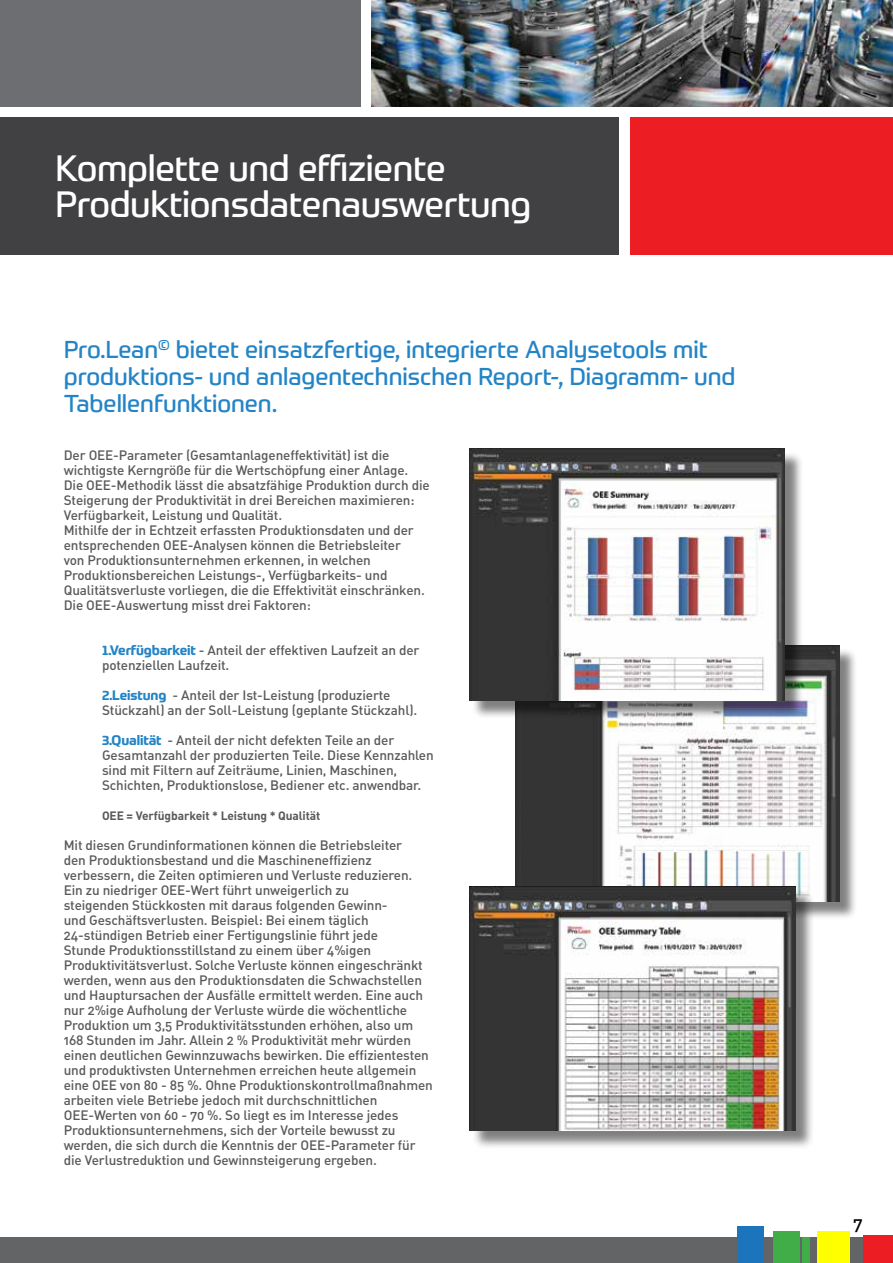
<style>
.page{position:relative;width:893px;height:1263px;background:#fff}
.page>*{position:absolute;margin:0;border:0;box-sizing:border-box;transform-origin:0 0}
.t1{font:36px/36px "Prometo";letter-spacing:-.01em;color:#fff}
.t2{font:24px/27px "Prometo";color:#2484c6}
.t3{font:18px "DIN Medium Alternate";color:#000}
.t4{font:13.5px/15px "DIN Medium Alternate";letter-spacing:-.01em;color:#58595b}
.t5{font:12px "DIN Bold Alternate";letter-spacing:-.01em;color:#58595b}
.s1{font-family:"Prometo";font-weight:700;color:#2484c6}
</style>
<div class="page">
<div style="left:0;top:1237px;width:893px;height:26px;background:#636466"></div>
<div style="left:738px;top:1226px;width:26px;height:37px;background:#1c75bc"></div>
<div style="left:773px;top:1231px;width:26px;height:32px;background:#41ad49"></div>
<div style="left:802px;top:1237px;width:8px;height:26px;background:#41ad49"></div>
<div style="left:817px;top:1231px;width:33px;height:32px;background:#ff0"></div>
<div style="left:862px;top:1235px;width:31px;height:28px;background:#ed1d24"></div>
<div style="left:0;top:0;width:361px;height:106px;background:#6d6e71"></div>
<div style="left:0;top:117px;width:618px;height:137px;background:#414042"></div>
<div style="left:631px;top:117px;width:262px;height:137px;background:#ed1d24"></div>
<img style="left:372px;top:0;width:521px;height:106px">
<div style="left:518px;top:648px;width:339px;height:272px;background:#000;opacity:.5"></div>
<img style="left:516px;top:646px;width:323px;height:255px">
<div style="left:472px;top:451px;width:331px;height:268px;background:#000;opacity:.5"></div>
<img style="left:469px;top:449px;width:315px;height:251px">
<div style="left:472px;top:888px;width:343px;height:262px;background:#000;opacity:.5"></div>
<img style="left:469px;top:886px;width:326px;height:244px">
<h1 class="t1" style="left:55px;top:150px;width:478px">Komplette und effiziente<br>Produktionsdatenauswertung</h1>
<h2 class="t2" style="left:64px;top:336px;width:673px">Pro.Lean<sup>©</sup> bietet einsatzfertige, integrierte Analysetools mit produktions- und anlagentechnischen Report-, Diagramm- und<br>Tabellenfunktionen.</h2>
<p class="t4" style="left:64px;top:447px;width:367px">Der OEE-Parameter (Gesamtanlageneffektivität) ist die wichtigste Kerngröße für die Wertschöpfung einer Anlage.<br>Die OEE-Methodik lässt die absatzfähige Produktion durch die Steigerung der Produktivität in drei Bereichen maximieren:<br>Verfügbarkeit, Leistung und Qualität.<br>Mithilfe der in Echtzeit erfassten Produktionsdaten und der entsprechenden OEE-Analysen können die Betriebsleiter<br>von Produktionsunternehmen erkennen, in welchen Produktionsbereichen Leistungs-, Verfügbarkeits- und Qualitätsverluste vorliegen, die die Effektivität einschränken.<br>Die OEE-Auswertung misst drei Faktoren:</p>
<p class="t4" style="left:102px;top:642px;width:319px"><span class="s1">1.Verfügbarkeit</span> - Anteil der effektiven Laufzeit an der potenziellen Laufzeit.</p>
<p class="t4" style="left:102px;top:687px;width:317px"><span class="s1">2.Leistung</span> - Anteil der Ist-Leistung (produzierte<br>Stückzahl) an der Soll-Leistung (geplante Stückzahl).</p>
<p class="t4" style="left:102px;top:732px;width:333px"><span class="s1">3.Qualität</span> - Anteil der nicht defekten Teile an der Gesamtanzahl der produzierten Teile. Diese Kennzahlen sind mit Filtern auf Zeiträume, Linien, Maschinen, Schichten, Produktionslose, Bediener etc. anwendbar.</p>
<p class="t5" style="left:102px;top:808px;width:220px">OEE = Verfügbarkeit * Leistung * Qualität</p>
<p class="t4" style="left:64px;top:837px;width:371px">Mit diesen Grundinformationen können die Betriebsleiter<br>den Produktionsbestand und die Maschineneffizienz verbessern, die Zeiten optimieren und Verluste reduzieren.<br>Ein zu niedriger OEE-Wert führt unweigerlich zu<br>steigenden Stückkosten mit daraus folgenden Gewinn-<br>und Geschäftsverlusten. Beispiel: Bei einem täglich 24-stündigen Betrieb einer Fertigungslinie führt jede<br>Stunde Produktionsstillstand zu einem über 4%igen Produktivitätsverlust. Solche Verluste können eingeschränkt werden, wenn aus den Produktionsdaten die Schwachstellen und Hauptursachen der Ausfälle ermittelt werden. Eine auch nur 2%ige Aufholung der Verluste würde die wöchentliche Produktion um 3,5 Produktivitätsstunden erhöhen, also um 168 Stunden im Jahr. Allein 2 % Produktivität mehr würden einen deutlichen Gewinnzuwachs bewirken. Die effizientesten und produktivsten Unternehmen erreichen heute allgemein eine OEE von 80 - 85 %. Ohne Produktionskontrollmaßnahmen arbeiten viele Betriebe jedoch mit durchschnittlichen OEE-Werten von 60 - 70 %. So liegt es im Interesse jedes Produktionsunternehmens, sich der Vorteile bewusst zu werden, die sich durch die Kenntnis der OEE-Parameter für die Verlustreduktion und Gewinnsteigerung ergeben.</p>
<h3 class="t3" style="left:853px;top:1212px;width:11px">7</h3>
</div>
